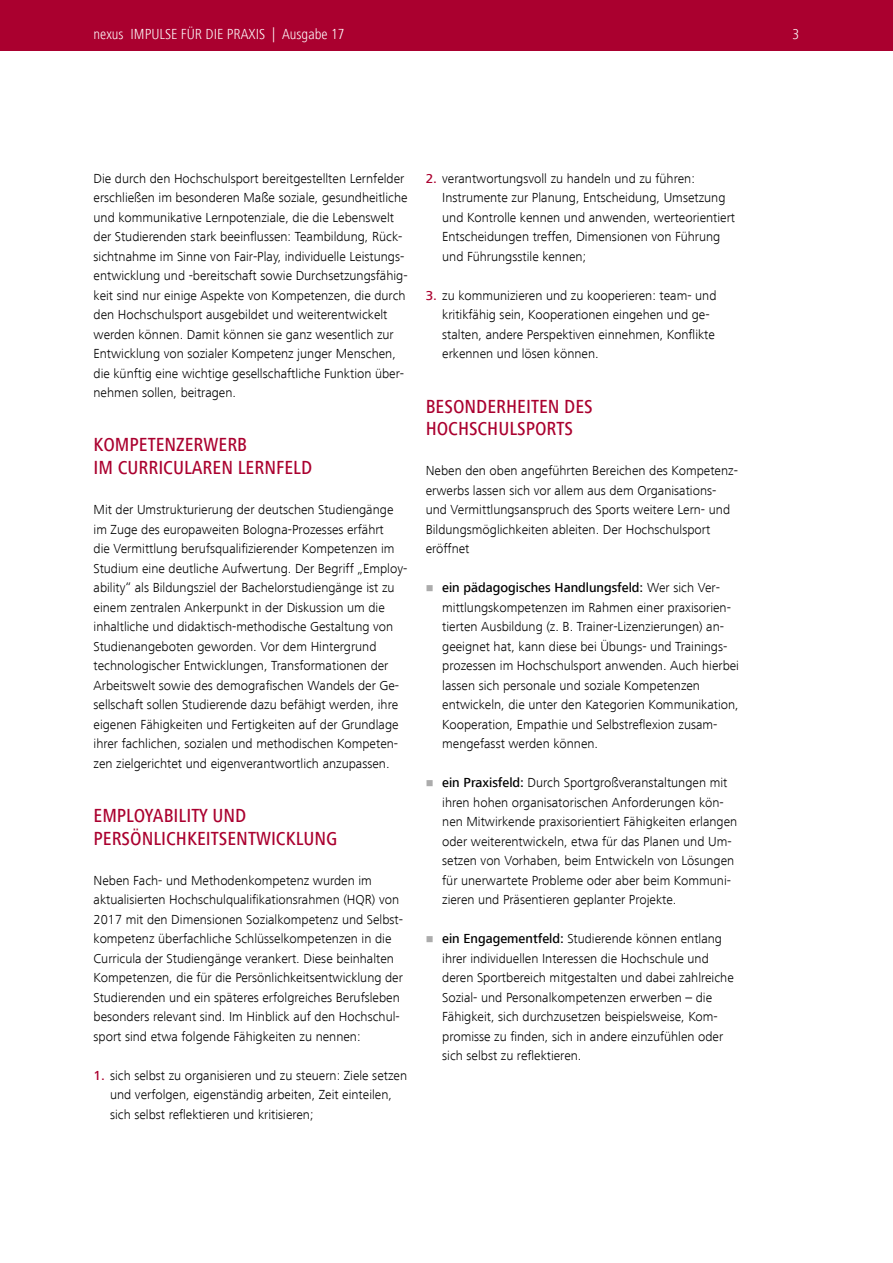
<style>
.page{position:relative;width:893px;height:1263px;background:#fff}
.page>*{position:absolute;margin:0;border:0;box-sizing:border-box;transform-origin:0 0}
.Head_3{font:500 condensed 19.5px/22.5px "Frutiger Next LT";color:#aa002f}
.t1{font:300 condensed 18.75px "Frutiger Next LT";color:#fff}
.t2{font:300 condensed 15px "Frutiger Next LT";color:#fff}
.Copy{font:300 13.5px/19.5px "Frutiger Next LT";color:#000}
.Head_3-2{font:300 13.5px/19.5px "Frutiger Next LT";color:#000}
.s1{font-weight:500;color:#aa002f}
.s2{font-weight:500}
</style>
<div class="page">
<div style="left:0;top:0;width:893px;height:51px;background:#aa002f"></div>
<h2 class="t1" style="left:95px;top:20px;width:83px">Kapitelname</h2>
<p class="t2" style="left:131px;top:26px;width:216px">IMPULSE FÜR DIE PRAXIS | Ausgabe 17</p>
<h2 class="t1" style="left:791px;top:20px;width:10px">3<sub>3</sub></h2>
<p class="t2" style="left:94px;top:26px;width:32px">nexus</p>
<p class="Copy" style="left:94px;top:168px;width:316px">Die durch den Hochschulsport bereitgestellten Lernfelder erschließen im besonderen Maße soziale, gesundheitliche und kommunikative Lernpotenziale, die die Lebenswelt der Studierenden stark beeinflussen: Teambildung, Rück&shy;sichtnahme im Sinne von Fair-Play, individuelle Leistungs&shy;entwicklung und -bereitschaft sowie Durchsetzungsfähig&shy;keit sind nur einige Aspekte von Kompetenzen, die durch den Hochschulsport ausgebildet und weiterentwickelt werden können. Damit können sie ganz wesentlich zur Entwicklung von sozialer Kompetenz junger Menschen, die künftig eine wichtige gesellschaftliche Funktion über&shy;nehmen sollen, beitragen.</p>
<p class="Head_3" style="left:94px;top:434px;width:220px">KOMPETENZERWERB<br>IM CURRICULAREN LERNFELD</p>
<p class="Copy" style="left:94px;top:500px;width:314px">Mit der Umstrukturierung der deutschen Studiengänge im Zuge des europaweiten Bologna-Prozesses erfährt<br>die Vermittlung berufsqualifizierender Kompetenzen im Studium eine deutliche Aufwertung. Der Begriff „Employ&shy;ability“ als Bildungsziel der Bachelorstudiengänge ist zu einem zentralen Ankerpunkt in der Diskussion um die inhaltliche und didaktisch-methodische Gestaltung von Studienangeboten geworden. Vor dem Hintergrund technologischer Entwicklungen, Transformationen der Arbeitswelt sowie des demografischen Wandels der Ge&shy;sellschaft sollen Studierende dazu befähigt werden, ihre eigenen Fähigkeiten und Fertigkeiten auf der Grundlage ihrer fachlichen, sozialen und methodischen Kompeten&shy;zen zielgerichtet und eigenverantwortlich anzupassen.</p>
<p class="Head_3" style="left:94px;top:804px;width:245px">EMPLOYABILITY UND<br>PERSÖNLICHKEITSENTWICKLUNG</p>
<p class="Head_3-2" style="left:94px;top:870px;width:311px">Neben Fach- und Methodenkompetenz wurden im aktualisierten Hochschulqualifikationsrahmen (HQR) von 2017 mit den Dimensionen Sozialkompetenz und Selbst&shy;kompetenz überfachliche Schlüsselkompetenzen in die Curricula der Studiengänge verankert. Diese beinhalten Kompetenzen, die für die Persönlichkeitsentwicklung der Studierenden und ein späteres erfolgreiches Berufsleben besonders relevant sind. Im Hinblick auf den Hochschul&shy;sport sind etwa folgende Fähigkeiten zu nennen:</p>
<p class="Copy" style="left:110px;top:1065px;width:299px;text-indent:-16px"><span class="s1">1.</span> sich selbst zu organisieren und zu steuern: Ziele setzen und verfolgen, eigenständig arbeiten, Zeit einteilen, sich selbst reflektieren und kritisieren;</p>
<p class="Copy" style="left:442px;top:168px;width:294px;text-indent:-16px"><span class="s1">2.</span> verantwortungsvoll zu handeln und zu führen:<br>Instrumente zur Planung, Entscheidung, Umsetzung und Kontrolle kennen und anwenden, werteorientiert Entscheidungen treffen, Dimensionen von Führung und Führungsstile kennen;</p>
<p class="Copy" style="left:442px;top:285px;width:276px;text-indent:-16px"><span class="s1">3.</span> zu kommunizieren und zu kooperieren: team- und kritikfähig sein, Kooperationen eingehen und ge&shy;stalten, andere Perspektiven einnehmen, Konflikte erkennen und lösen können.</p>
<p class="Head_3" style="left:426px;top:395px;width:169px">BESONDERHEITEN DES<br>HOCHSCHULSPORTS</p>
<p class="Copy" style="left:426px;top:461px;width:313px">Neben den oben angeführten Bereichen des Kompetenz&shy;erwerbs lassen sich vor allem aus dem Organisations&shy;und Vermittlungsanspruch des Sports weitere Lern- und Bildungsmöglichkeiten ableiten. Der Hochschulsport eröffnet</p>
<p class="Copy" style="left:442px;top:578px;width:298px"><span class="s2">ein pädagogisches Handlungsfeld:</span> Wer sich Ver&shy;mittlungskompetenzen im Rahmen einer praxisorien&shy;tierten Ausbildung (z. B. Trainer-Lizenzierungen) an&shy;geeignet hat, kann diese bei Übungs- und Trainings&shy;prozessen im Hochschulsport anwenden. Auch hierbei lassen sich personale und soziale Kompetenzen entwickeln, die unter den Kategorien Kommunikation, Kooperation, Empathie und Selbstreflexion zusam&shy;mengefasst werden können.</p>
<p class="Copy" style="left:442px;top:773px;width:297px"><span class="s2">ein Praxisfeld:</span> Durch Sportgroßveranstaltungen mit ihren hohen organisatorischen Anforderungen kön&shy;nen Mitwirkende praxisorientiert Fähigkeiten erlangen oder weiterentwickeln, etwa für das Planen und Um&shy;setzen von Vorhaben, beim Entwickeln von Lösungen für unerwartete Probleme oder aber beim Kommuni&shy;zieren und Präsentieren geplanter Projekte.</p>
<p class="Copy" style="left:442px;top:929px;width:293px"><span class="s2">ein Engagementfeld:</span> Studierende können entlang ihrer individuellen Interessen die Hochschule und deren Sportbereich mitgestalten und dabei zahlreiche Sozial- und Personalkompetenzen erwerben – die Fähigkeit, sich durchzusetzen beispielsweise, Kom&shy;promisse zu finden, sich in andere einzufühlen oder sich selbst zu reflektieren.</p>
</div>
